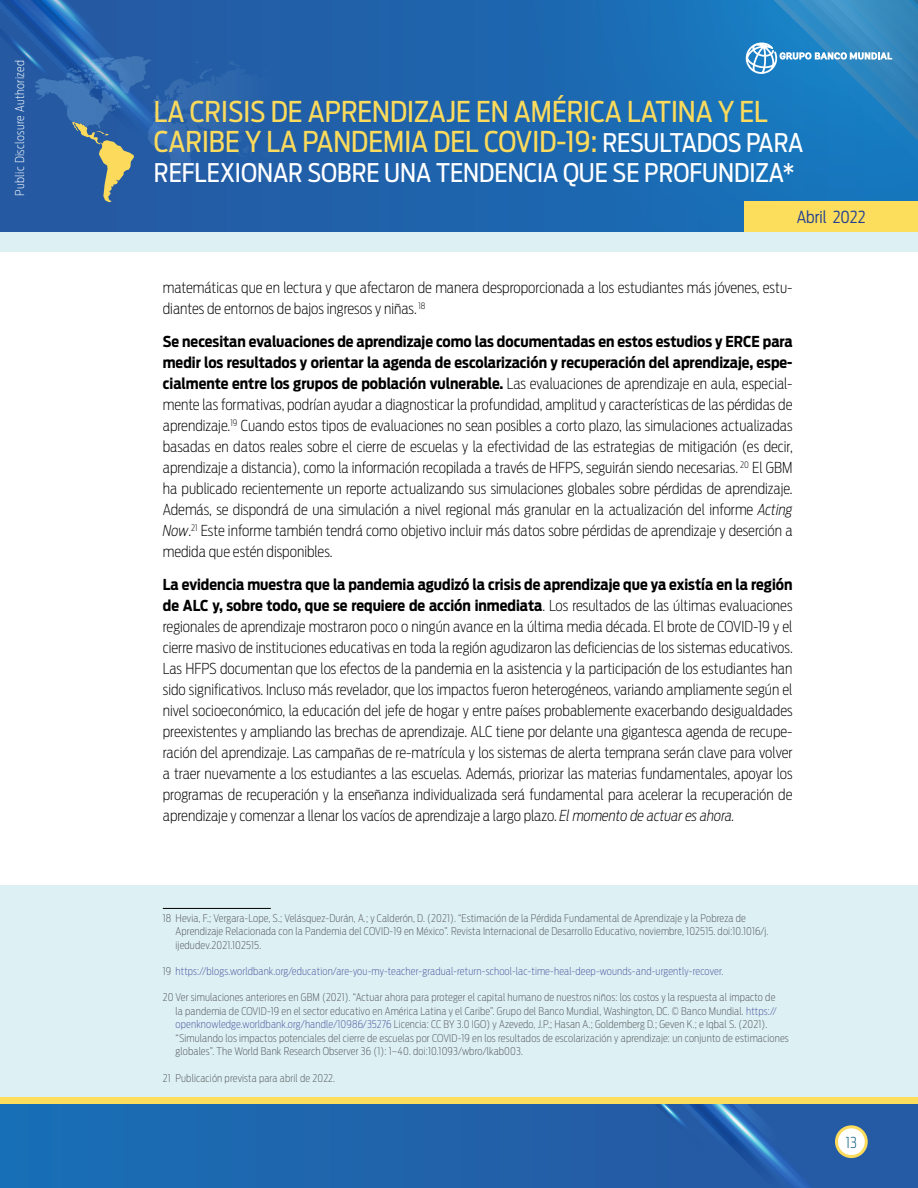
<style>
.page{position:relative;width:918px;height:1188px;background:#fff}
.page>*{position:absolute;margin:0;border:0;box-sizing:border-box;transform-origin:0 0}
.t1{font:28.5px/30px "Antenna Cond";color:#fcdb5c}
.t2{font:25.5px "Antenna Cond";color:#fff}
.t3{font:300 16.5px "Antenna Cond";color:#25408f}
.t4{font:200 15px/21px "Antenna Cond";color:#000;text-align:justify}
.t5{font:200 15px "Antenna Cond";color:#005a7c}
.t6{font:200 12px "Antenna Cond";letter-spacing:.03em;color:#fff}
.t7{font:200 10.5px/13.5px "Antenna Cond";letter-spacing:.015em;color:#58595b}
.t8{font:200 10.5px "Antenna Cond";letter-spacing:.015em;color:#4f5b9e}
.s1{font-size:25.5px;color:#fff}
.s2{font-weight:700}
.s3{font-style:italic}
.s4{color:#58595b}
.s5{color:#4f5b9e}
</style>
<div class="page">
<div style="left:0;top:1104px;width:918px;height:84px;background:linear-gradient(to bottom,#1e66ae,#1e66ae)"></div>
<div style="left:0;top:0;width:918px;height:233px;background:#2062ab"></div>
<svg style="left:0;top:202px;width:286px;height:31px"></svg>
<svg style="left:507px;top:0;width:237px;height:233px"></svg>
<svg style="left:0;top:0;width:254px;height:202px"></svg>
<div style="left:683px;top:0;width:235px;height:202px;background:#1a72b9"></div>
<div style="left:744px;top:201px;width:174px;height:32px;background:#fcde5c"></div>
<svg style="left:520px;top:1104px;width:350px;height:84px;background:#2c63a8"></svg>
<div style="left:0;top:1097px;width:918px;height:7px;background:#fcde5c"></div>
<svg style="left:702px;top:0;width:216px;height:199px;background:#237fbf"></svg>
<div style="left:0;top:233px;width:918px;height:864px;background:#ddf1f5"></div>
<div style="left:0;top:253px;width:918px;height:632px;background:#fff"></div>
<hr style="left:163px;top:908px;width:108px;height:1px;background:#000">
<p class="t6" style="left:13px;top:196px;width:137px;rotate:-90deg">Public Disclosure Authorized</p>
<h1 class="t1" style="left:154px;top:97px;width:651px">LA CRISIS DE APRENDIZAJE EN AMÉRICA LATINA Y EL<br>CARIBE Y LA PANDEMIA DEL COVID-19: <span class="s1">RESULTADOS PARA</span></h1>
<h2 class="t2" style="left:154px;top:157px;width:642px">REFLEXIONAR SOBRE UNA TENDENCIA QUE SE PROFUNDIZA*</h2>
<p class="t3" style="left:797px;top:207px;width:70px">Abril 2022</p>
<p class="t4" style="left:163px;top:277px;width:631px">matemáticas que en lectura y que afectaron de manera desproporcionada a los estudiantes más jóvenes, estu&shy;diantes de entornos de bajos ingresos y niñas. <sup>18</sup></p>
<p class="t4" style="left:163px;top:331px;width:631px"><span class="s2">Se necesitan evaluaciones de aprendizaje como las documentadas en estos estudios y ERCE para medir los resultados y orientar la agenda de escolarización y recuperación del aprendizaje, espe&shy;cialmente entre los grupos de población vulnerable.</span> Las evaluaciones de aprendizaje en aula, especial&shy;mente las formativas, podrían ayudar a diagnosticar la profundidad, amplitud y características de las pérdidas de aprendizaje.<sup>19</sup> Cuando estos tipos de evaluaciones no sean posibles a corto plazo, las simulaciones actualizadas basadas en datos reales sobre el cierre de escuelas y la efectividad de las estrategias de mitigación (es decir, aprendizaje a distancia), como la información recopilada a través de HFPS, seguirán siendo necesarias. <sup>20</sup> El GBM ha publicado recientemente un reporte actualizando sus simulaciones globales sobre pérdidas de aprendizaje.<br>Además, se dispondrá de una simulación a nivel regional más granular en la actualización del informe <span class="s3">Acting Now</span>.<sup>21</sup> Este informe también tendrá como objetivo incluir más datos sobre pérdidas de aprendizaje y deserción a medida que estén disponibles.</p>
<p class="t4" style="left:163px;top:574px;width:631px"><span class="s2">La evidencia muestra que la pandemia agudizó la crisis de aprendizaje que ya existía en la región de ALC y, sobre todo, que se requiere de acción inmediata</span>. Los resultados de las últimas evaluaciones regionales de aprendizaje mostraron poco o ningún avance en la última media década. El brote de COVID-19 y el cierre masivo de instituciones educativas en toda la región agudizaron las deficiencias de los sistemas educativos.<br>Las HFPS documentan que los efectos de la pandemia en la asistencia y la participación de los estudiantes han sido significativos. Incluso más revelador, que los impactos fueron heterogéneos, variando ampliamente según el nivel socioeconómico, la educación del jefe de hogar y entre países probablemente exacerbando desigualdades preexistentes y ampliando las brechas de aprendizaje. ALC tiene por delante una gigantesca agenda de recupe&shy;ración del aprendizaje. Las campañas de re-matrícula y los sistemas de alerta temprana serán clave para volver a traer nuevamente a los estudiantes a las escuelas. Además, priorizar las materias fundamentales, apoyar los programas de recuperación y la enseñanza individualizada será fundamental para acelerar la recuperación de aprendizaje y comenzar a llenar los vacíos de aprendizaje a largo plazo. <span class="s3">El momento de actuar es ahora.</span></p>
<p class="t7" style="left:176px;top:911px;width:594px;text-indent:-13px">18 Hevia, F.; Vergara-Lope, S.; Velásquez-Durán, A.; y Calderón, D. (2021). “Estimación de la Pérdida Fundamental de Aprendizaje y la Pobreza de<br>Aprendizaje Relacionada con la Pandemia del COVID-19 en México”. Revista Internacional de Desarrollo Educativo, noviembre, 102515. doi:10.1016/j. ijedudev.2021.102515.</p>
<p class="t8" style="left:163px;top:965px;width:562px"><span class="s4">19</span> https://blogs.worldbank.org/education/are-you-my-teacher-gradual-return-school-lac-time-heal-deep-wounds-and-urgently-recover.</p>
<p class="t7" style="left:176px;top:991px;width:615px;text-indent:-13px">20 Ver simulaciones anteriores en GBM (2021). “Actuar ahora para proteger el capital humano de nuestros niños: los costos y la respuesta al impacto de<br>la pandemia de COVID-19 en el sector educativo en América Latina y el Caribe”. Grupo del Banco Mundial, Washington, DC. © Banco Mundial. <span class="s5">https:// openknowledge.worldbank.org/handle/10986/35276</span> Licencia: CC BY 3.0 IGO) y Azevedo, J.P.; Hasan A.; Goldemberg D.; Geven K.; e Iqbal S. (2021). “Simulando los impactos potenciales del cierre de escuelas por COVID-19 en los resultados de escolarización y aprendizaje: un conjunto de estimaciones globales”. The World Bank Research Observer 36 (1): 1–40. doi:10.1093/wbro/lkab003.</p>
<p class="t7" style="left:163px;top:1071px;width:174px">21 Publicación prevista para abril de 2022.</p>
<p class="t5" style="left:846px;top:1134px;width:12px">13</p>
</div>
